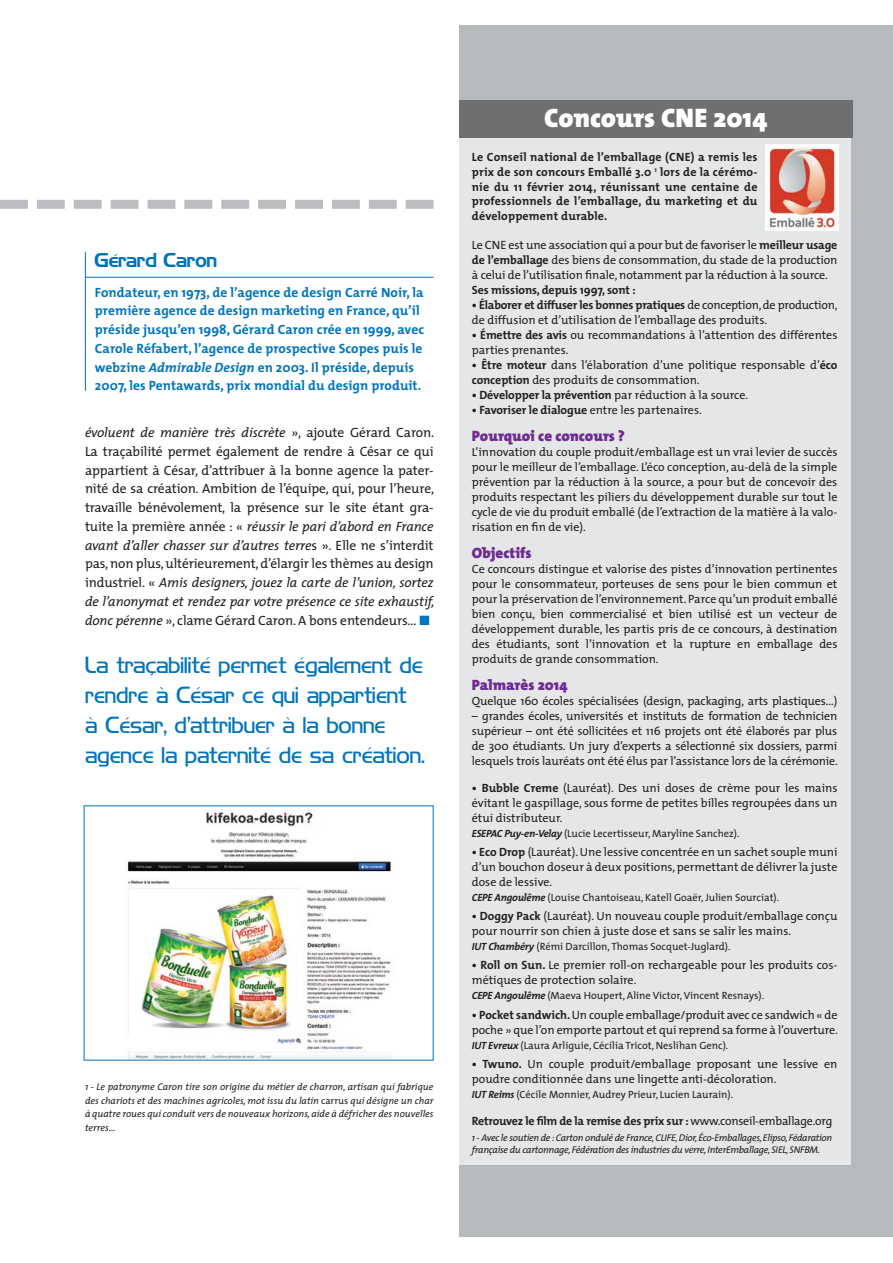
<style>
.page{position:relative;width:893px;height:1263px;background:#fff}
.page>*{position:absolute;margin:0;border:0;box-sizing:border-box;transform-origin:0 0}
.t1{font:300 75px "The Mix";color:#0074bc}
.t2{font:900 27px "The Mix";color:#fff}
.t3{font:21px/30px "Hancock Park Light Laser";color:#0074bc}
.t4{font:18px "Hancock Park Laser";letter-spacing:-.01em;color:#0074bc}
.t5{font:900 15px "The Mix";color:#6f2b91}
.t6{font:13.5px/18.8px "The Mix";letter-spacing:-.01em;color:#231f20;text-align:justify}
.t7{font:700 13.5px/18.8px "The Mix";letter-spacing:.005em;color:#0074bc}
.t8{font:12px/15px "The Mix";color:#231f20}
.t9{font:700 12px/15px "The Mix";letter-spacing:-.01em;color:#231f20;text-align:justify}
.t10{font:10.5px "The Mix";color:#231f20}
.t11{font:italic 9.75px/13.5px "The Mix";letter-spacing:-.03em;color:#231f20;text-align:justify}
.s1{font-style:italic}
.s2{font-style:normal}
.s3{font-weight:700}
.s4{font-weight:400}
.s5{font-weight:700;font-style:italic}
</style>
<div class="page">
<svg style="left:0;top:200px;width:434px;height:9px"></svg>
<hr style="left:85px;top:252px;width:1px;height:139px;background:#0074bc">
<hr style="left:85px;top:277px;width:349px;height:1px;background:#0074bc">
<img style="left:127px;top:811px;width:264px;height:248px">
<div style="left:459px;top:26px;width:434px;height:1211px;background:#b6babc"></div>
<div style="left:459px;top:138px;width:391px;height:1027px;background:#e5e6e7"></div>
<div style="left:459px;top:100px;width:393px;height:38px;background:#6d6f70"></div>
<img style="left:766px;top:145px;width:72px;height:85px">
<h3 class="t4" style="left:95px;top:254px;width:124px">Gérard Caron</h3>
<p class="t7" style="left:95px;top:284px;width:331px">Fondateur, en 1973, de l’agence de design Carré Noir, la première agence de design marketing en France, qu’il préside jusqu’en 1998, Gérard Caron crée en 1999, avec Carole Réfabert, l’agence de prospective Scopes puis le webzine <span class="s1">Admirable Design</span> en 2003. Il préside, depuis 2007, les Pentawards, prix mondial du design produit.</p>
<p class="t6" style="left:85px;top:424px;width:351px"><span class="s1">évoluent de manière très discrète</span> », ajoute Gérard Caron.<br>La traçabilité permet également de rendre à César ce qui appartient à César, d’attribuer à la bonne agence la pater&shy;nité de sa création. Ambition de l’équipe, qui, pour l’heure, travaille bénévolement, la présence sur le site étant gra&shy;tuite la première année : « <span class="s1">réussir le pari d’abord en France avant d’aller chasser sur d’autres terre</span>s ». Elle ne s’interdit pas, non plus, ultérieurement, d’élargir les thèmes au design industriel. « <span class="s1">Amis designers, jouez la carte de l’union, sortez de l’anonymat et rendez par votre présence ce site exhaustif, donc pérenne</span> », clame Gérard Caron. A bons entendeurs…</p>
<h3 class="t3" style="left:86px;top:652px;width:341px">La traçabilité permet également de rendre à César ce qui appartient<br>à César, d’attribuer à la bonne agence la paternité de sa création.</h3>
<p class="t11" style="left:85px;top:1081px;width:350px">1 - Le patronyme Caron tire son origine du métier de charron, artisan qui fabrique des chariots et des machines agricoles, mot issu du latin <span class="s2">carrus</span> qui désigne un char à quatre roues qui conduit vers de nouveaux horizons, aide à défricher des nouvelles terres…</p>
<h1 class="t1" style="left:634px;top:57px;width:24px">(</h1>
<h2 class="t2" style="left:544px;top:95px;width:225px">Concours CNE 2014</h2>
<p class="t9" style="left:472px;top:150px;width:287px">Le Conseil national de l’emballage (CNE) a remis les prix de son concours Emballé 3.0 <sup>1</sup> lors de la cérémo&shy;nie du 11 février 2014, réunissant une centaine de professionnels de l’emballage, du marketing et du développement durable.</p>
<p class="t8" style="left:472px;top:238px;width:367px;text-align:justify">Le CNE est une association qui a pour but de favoriser le <span class="s3">meilleur usage de l’emballage</span> des biens de consommation, du stade de la production à celui de l’utilisation finale, notamment par la réduction à la source.</p>
<p class="t9" style="left:472px;top:283px;width:165px">Ses missions, depuis 1997, sont :</p>
<p class="t8" style="left:472px;top:298px;width:367px"><span class="s3">• Élaborer et diffuser les bonnes pratiques</span> de conception, de production, de diffusion et d’utilisation de l’emballage des produits.</p>
<p class="t8" style="left:472px;top:328px;width:367px"><span class="s3">• Émettre des avis</span> ou recommandations à l’attention des différentes parties prenantes.</p>
<p class="t8" style="left:472px;top:358px;width:367px"><span class="s3">• Être moteur</span> dans l’élaboration d’une politique responsable d’<span class="s3">éco conception</span> des produits de consommation.</p>
<p class="t9" style="left:472px;top:388px;width:278px">• Développer la prévention <span class="s4">par réduction à la source.</span></p>
<p class="t9" style="left:472px;top:403px;width:232px">• Favoriser le dialogue <span class="s4">entre les partenaires.</span></p>
<p class="t5" style="left:472px;top:423px;width:155px">Pourquoi ce concours ?</p>
<p class="t8" style="left:472px;top:445px;width:367px;text-align:justify">L’innovation du couple produit/emballage est un vrai levier de succès pour le meilleur de l’emballage. L’éco conception, au-delà de la simple prévention par la réduction à la source, a pour but de concevoir des produits respectant les piliers du développement durable sur tout le cycle de vie du produit emballé (de l’extraction de la matière à la valo&shy;risation en fin de vie).</p>
<p class="t5" style="left:472px;top:540px;width:61px">Objectifs</p>
<p class="t8" style="left:472px;top:562px;width:367px;text-align:justify">Ce concours distingue et valorise des pistes d’innovation pertinentes pour le consommateur, porteuses de sens pour le bien commun et pour la préservation de l’environnement. Parce qu’un produit emballé bien conçu, bien commercialisé et bien utilisé est un vecteur de développement durable, les partis pris de ce concours, à destination des étudiants, sont l’innovation et la rupture en emballage des produits de grande consommation.</p>
<p class="t5" style="left:472px;top:672px;width:97px">Palmarès 2014</p>
<p class="t8" style="left:472px;top:694px;width:367px">Quelque 160 écoles spécialisées (design, packaging, arts plastiques…)</p>
<p class="t8" style="left:472px;top:709px;width:368px;text-align:justify">– grandes écoles, universités et instituts de formation de technicien supérieur – ont été sollicitées et 116 projets ont été élaborés par plus de 300 étudiants. Un jury d’experts a sélectionné six dossiers, parmi lesquels trois lauréats ont été élus par l’assistance lors de la cérémonie.</p>
<p class="t8" style="left:472px;top:781px;width:367px;text-align:justify"><span class="s3">• Bubble Creme</span> (Lauréat). Des uni doses de crème pour les mains évitant le gaspillage, sous forme de petites billes regroupées dans un étui distributeur.</p>
<p class="t10" style="left:472px;top:829px;width:269px"><span class="s5">ESEPAC Puy-en-Velay</span> (Lucie Lecertisseur, Maryline Sanchez).</p>
<p class="t8" style="left:472px;top:845px;width:367px;text-align:justify"><span class="s3">• Eco Drop</span> (Lauréat). Une lessive concentrée en un sachet souple muni d’un bouchon doseur à deux positions, permettant de délivrer la juste dose de lessive.</p>
<p class="t10" style="left:472px;top:893px;width:309px"><span class="s5">CEPE Angoulême</span> (Louise Chantoiseau, Katell Goaër, Julien Sourciat).</p>
<p class="t8" style="left:472px;top:910px;width:367px"><span class="s3">• Doggy Pack</span> (Lauréat). Un nouveau couple produit/emballage conçu pour nourrir son chien à juste dose et sans se salir les mains.</p>
<p class="t10" style="left:472px;top:942px;width:260px"><span class="s5">IUT Chambéry</span> (Rémi Darcillon, Thomas Socquet-Juglard).</p>
<p class="t8" style="left:472px;top:959px;width:367px"><span class="s3">• Roll on Sun.</span> Le premier roll-on rechargeable pour les produits cos&shy;métiques de protection solaire.</p>
<p class="t10" style="left:472px;top:991px;width:294px"><span class="s5">CEPE Angoulême</span> (Maeva Houpert, Aline Victor, Vincent Resnays).</p>
<p class="t8" style="left:472px;top:1008px;width:368px"><span class="s3">• Pocket sandwich.</span> Un couple emballage/produit avec ce sandwich « de poche » que l’on emporte partout et qui reprend sa forme à l’ouverture.</p>
<p class="t10" style="left:472px;top:1041px;width:258px"><span class="s5">IUT Evreux</span> (Laura Arliguie, Cécilia Tricot, Neslihan Genc).</p>
<p class="t8" style="left:472px;top:1057px;width:367px"><span class="s3">• Twuno.</span> Un couple produit/emballage proposant une lessive en poudre conditionnée dans une lingette anti-décoloration.</p>
<p class="t10" style="left:472px;top:1090px;width:263px"><span class="s5">IUT Reims</span> (Cécile Monnier, Audrey Prieur, Lucien Laurain).</p>
<p class="t9" style="left:472px;top:1114px;width:362px">Retrouvez le film de la remise des prix sur : <span class="s4">www.conseil-emballage.org</span></p>
<p class="t11" style="left:472px;top:1133px;width:362px;line-height:12px">1 - Avec le soutien de : Carton ondulé de France, CLIFE, Dior, Éco-Emballages, Elipso, Fédaration française du cartonnage, Fédération des industries du verre, InterEmballage, SIEL, SNFBM.</p>
</div>
